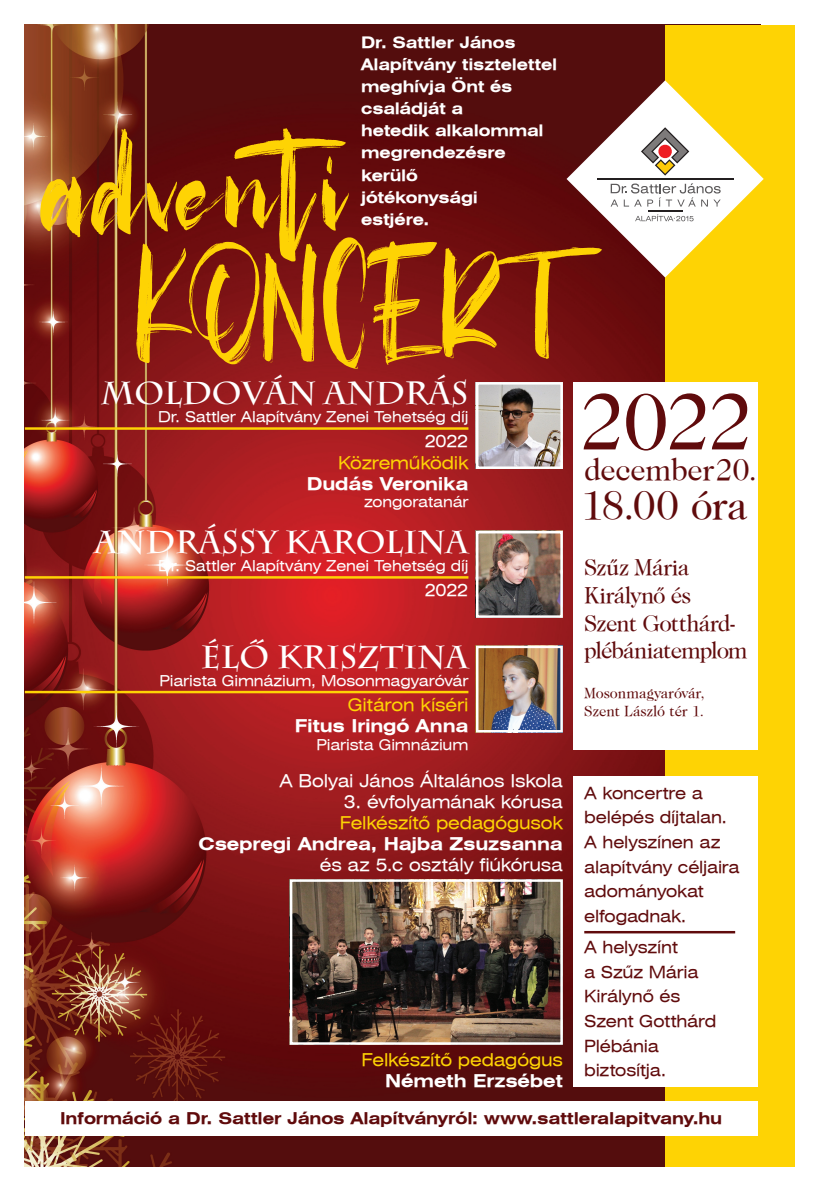
<style>
.page{position:relative;width:819px;height:1191px;background:#fff}
.page>*{position:absolute;margin:0;border:0;box-sizing:border-box;transform-origin:0 0}
.t1{font:180.42px "Bestons Free";letter-spacing:.01em;color:#fed304}
.t2{font:153.74px "Bestons Free";color:#fed304}
.t3{font:81.29px "H Caslon No 224 BT";color:#600b0c}
.t4{font:40.86px "H Caslon No 224 BT";letter-spacing:-.025em;color:#600b0c}
.t5{font:700 31.5px "H Charlesworth";color:#fff}
.t6{font:30.62px "H Caslon No 224 BT";letter-spacing:-.02em;color:#600b0c}
.t7{font:23.01px/27.7px "H Caslon No 224 BT";letter-spacing:-.04em;color:#600b0c}
.t8{font:17.5px "H Swiss 721 Ex BT Bold";letter-spacing:-.01em;color:#fff}
.t9{font:17.5px "H Swiss 721 Ex BT";letter-spacing:-.005em;color:#fff}
.t10{font:17.5px "H Swiss 721 Ex BT";letter-spacing:-.01em;color:#fed304}
.t11{font:16.62px/24.5px "H Swiss 721 Ex BT";letter-spacing:-.01em;color:#600b0c}
.t12{font:16.62px "H Swiss 721 Ex BT";letter-spacing:-.015em;color:#fff}
.t13{font:16.19px "H Swiss 721 Ex BT Bold";letter-spacing:-.01em;color:#600b0c}
.t14{font:15.75px/22.1px "H Swiss 721 Ex BT Bold";letter-spacing:-.01em;color:#fff}
.t15{font:14.88px "H Swiss 721 Ex BT";letter-spacing:-.01em;color:#fff}
.t16{font:14.79px/17.7px "H Caslon No 224 BT";letter-spacing:-.005em;color:#600b0c}
</style>
<div class="page">
<img style="left:25px;top:25px;width:640px;height:1141px">
<div style="left:665px;top:25px;width:129px;height:1141px;background:#fed304"></div>
<svg style="left:566px;top:80px;width:197px;height:197px"></svg>
<div style="left:572px;top:458px;width:185px;height:292px;background:#fff"></div>
<div style="left:25px;top:1100px;width:732px;height:35px;background:#fff"></div>
<div style="left:572px;top:776px;width:185px;height:184px;background:#fff"></div>
<div style="left:572px;top:902px;width:185px;height:184px;background:#fff"></div>
<img style="left:479px;top:385px;width:81px;height:81px">
<div style="left:476px;top:382px;width:87px;height:87px;border:2px solid #fff"></div>
<hr style="left:25px;top:427px;width:443px;height:3px;background:#fed304">
<img style="left:479px;top:534px;width:81px;height:81px">
<div style="left:476px;top:531px;width:87px;height:87px;border:2px solid #fff"></div>
<hr style="left:25px;top:576px;width:443px;height:2px;background:#fed304">
<div style="left:572px;top:382px;width:185px;height:308px;background:#fff"></div>
<img style="left:293px;top:882px;width:267px;height:159px">
<div style="left:290px;top:879px;width:273px;height:165px;border:2px solid #fff"></div>
<hr style="left:584px;top:931px;width:151px;height:2px;background:#600b0c">
<img style="left:479px;top:648px;width:81px;height:81px">
<div style="left:476px;top:645px;width:87px;height:87px;border:2px solid #fff"></div>
<hr style="left:25px;top:691px;width:443px;height:2px;background:#fed304">
<p class="t14" style="left:361px;top:32px;width:198px">Dr. Sattler János<br>Alapítvány tisztelettel meghívja Önt és családját a<br>hetedik alkalommal megrendezésre kerülő<br>jótékonysági<br>estjére.</p>
<h1 class="t1" style="left:45px;top:115px;width:305px">ADVENTI</h1>
<h2 class="t2" style="left:134px;top:237px;width:425px">KONCERT</h2>
<h3 class="t5" style="left:101px;top:375px;width:369px">MOLDOVÁN ANDRÁS</h3>
<p class="t15" style="left:158px;top:408px;width:312px">Dr. Sattler Alapítvány Zenei Tehetség díj</p>
<p class="t12" style="left:425px;top:431px;width:45px">2022</p>
<p class="t10" style="left:338px;top:452px;width:132px">Közreműködik</p>
<p class="t8" style="left:307px;top:473px;width:163px">Dudás Veronika</p>
<p class="t15" style="left:364px;top:493px;width:106px">zongoratanár</p>
<h3 class="t5" style="left:94px;top:524px;width:375px">ANDRÁSSY KAROLINA</h3>
<p class="t15" style="left:158px;top:557px;width:312px">Dr. Sattler Alapítvány Zenei Tehetség díj</p>
<p class="t12" style="left:425px;top:580px;width:45px">2022</p>
<h3 class="t5" style="left:201px;top:638px;width:269px">ÉLÕ KRISZTINA</h3>
<p class="t15" style="left:159px;top:671px;width:310px">Piarista Gimnázium, Mosonmagyaróvár</p>
<p class="t10" style="left:348px;top:694px;width:122px">Gitáron kíséri</p>
<p class="t8" style="left:295px;top:715px;width:175px">Fitus Iringó Anna</p>
<p class="t15" style="left:316px;top:736px;width:153px">Piarista Gimnázium</p>
<p class="t9" style="left:279px;top:770px;width:285px">A Bolyai János Általános Iskola</p>
<p class="t9" style="left:344px;top:791px;width:220px">3. évfolyamának kórusa</p>
<p class="t10" style="left:340px;top:812px;width:225px">Felkészítő pedagógusok</p>
<p class="t8" style="left:198px;top:833px;width:366px">Csepregi Andrea, Hajba Zsuzsanna</p>
<p class="t9" style="left:320px;top:854px;width:244px">és az 5.c osztály fiúkórusa</p>
<p class="t10" style="left:361px;top:1048px;width:203px">Felkészítő pedagógus</p>
<p class="t8" style="left:385px;top:1069px;width:179px">Németh Erzsébet</p>
<h3 class="t3" style="left:580px;top:371px;width:176px">2022</h3>
<h3 class="t6" style="left:584px;top:451px;width:174px">december 20.</h3>
<h3 class="t4" style="left:581px;top:480px;width:167px">18.00 óra</h3>
<h3 class="t7" style="left:584px;top:553px;width:165px">Szűz Mária<br>Királynő és<br>Szent Gotthárd&shy;plébániatemplom</h3>
<p class="t16" style="left:584px;top:684px;width:122px">Mosonmagyaróvár,<br>Szent László tér 1.</p>
<p class="t11" style="left:584px;top:780px;width:157px">A koncertre a belépés díjtalan.<br>A helyszínen az alapítvány céljaira adományokat elfogadnak.</p>
<p class="t11" style="left:584px;top:935px;width:134px">A helyszínt<br>a Szűz Mária<br>Királynő és<br>Szent Gotthárd<br>Plébánia biztosítja.</p>
<p class="t13" style="left:60px;top:1108px;width:663px">Információ a Dr. Sattler János Alapítványról: www.sattleralapitvany.hu</p>
</div>
